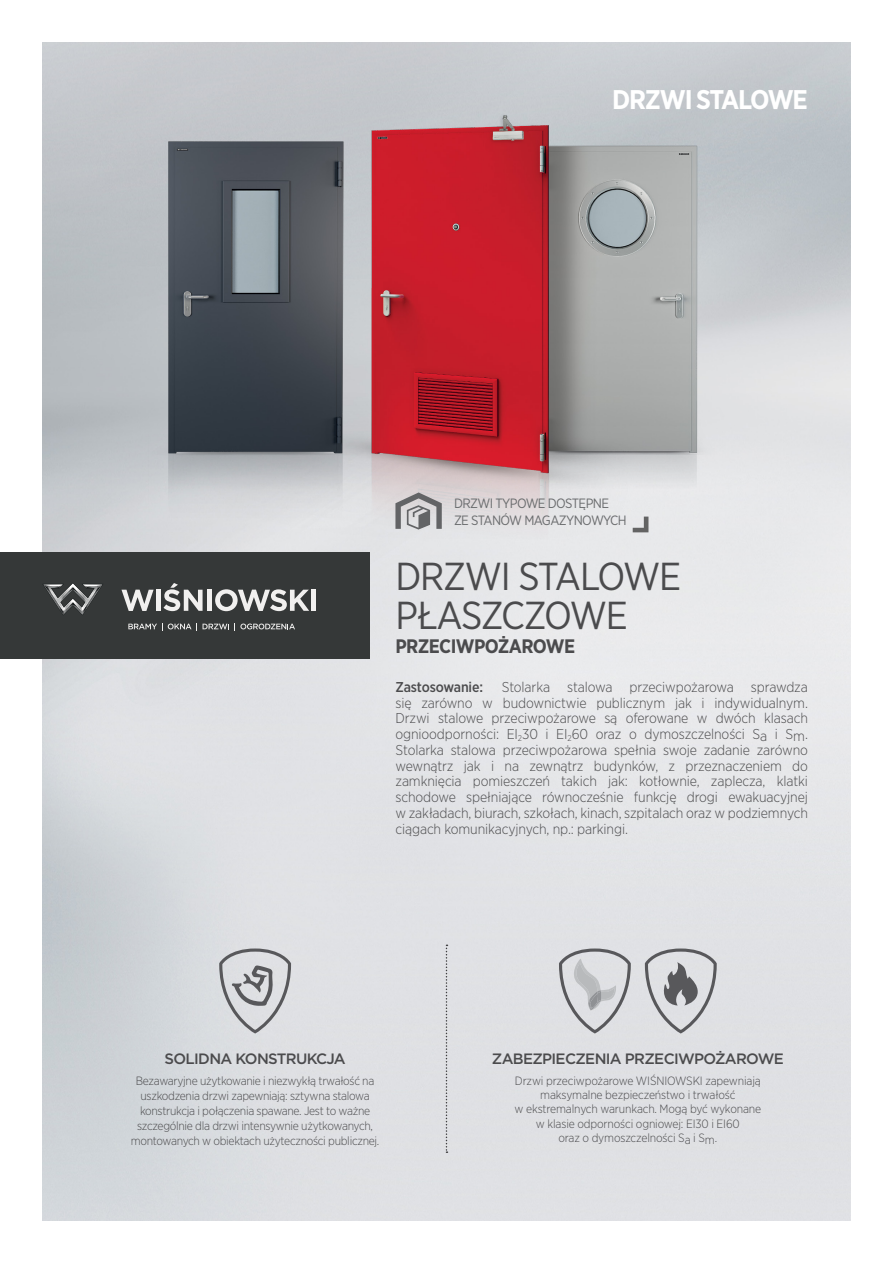
<style>
.page{position:relative;width:893px;height:1263px;background:#fff}
.page>*{position:absolute;margin:0;border:0;box-sizing:border-box;transform-origin:0 0}
.t1{font:39px/39px "Gotham Narrow";letter-spacing:-.035em;color:#4b4b4d}
.t2{font:700 27px "Gotham Narrow";letter-spacing:-.045em;color:#fff}
.t3{font:700 19.5px "Gotham Narrow";letter-spacing:-.03em;color:#4b4b4d}
.t4{font:500 15px "Gotham";letter-spacing:-.045em;color:#4b4b4d}
.t5{font:300 14.25px/15.8px "Gotham Narrow";letter-spacing:-.01em;color:#4b4b4d;text-align:justify}
.t6{font:500 14.25px "Gotham Narrow";letter-spacing:-.01em;color:#4b4b4d}
.t7{font:13.5px/16.5px "Gotham Narrow";letter-spacing:-.045em;color:#6a6c6e}
.t8{font:300 12px/15px "Gotham Narrow";letter-spacing:-.025em;color:#4b4b4d;text-align:center}
</style>
<div class="page">
<img style="left:43px;top:638px;width:807px;height:582px">
<img style="left:0;top:42px;width:851px;height:596px">
<svg style="left:219px;top:948px;width:72px;height:85px;background:#c1c2c5"></svg>
<svg style="left:559px;top:948px;width:72px;height:85px;background:#c9cacd"></svg>
<svg style="left:645px;top:948px;width:72px;height:85px;background:#bdbec1"></svg>
<div style="left:0;top:553px;width:370px;height:106px;background:#353838"></div>
<svg style="left:128px;top:623px;width:101px;height:7px"></svg>
<svg style="left:240px;top:623px;width:55px;height:7px"></svg>
<svg style="left:44px;top:583px;width:59px;height:32px"></svg>
<svg style="left:121px;top:590px;width:33px;height:21px"></svg>
<hr style="left:156px;top:590px;width:4px;height:21px;background:#f1f0ef">
<svg style="left:164px;top:583px;width:39px;height:28px"></svg>
<div style="left:207px;top:590px;width:5px;height:21px;background:#f1f0ef"></div>
<svg style="left:215px;top:589px;width:94px;height:22px"></svg>
<div style="left:311px;top:590px;width:5px;height:21px;background:#f1f0ef"></div>
<svg style="left:446px;top:944px;width:1px;height:209px"></svg>
<svg style="left:395px;top:492px;width:47px;height:38px;background:#a8a7a9"></svg>
<svg style="left:633px;top:517px;width:15px;height:15px"></svg>
<h2 class="t2" style="left:612px;top:82px;width:197px">DRZWI STALOWE</h2>
<p class="t7" style="left:454px;top:495px;width:174px">DRZWI TYPOWE DOSTĘPNE<br>ZE STANÓW MAGAZYNOWYCH</p>
<h1 class="t1" style="left:395px;top:556px;width:287px">DRZWI STALOWE<br>PŁASZCZOWE</h1>
<h3 class="t3" style="left:395px;top:633px;width:181px">PRZECIWPOŻAROWE</h3>
<p class="t5" style="left:395px;top:678px;width:414px;text-indent:106px">Stolarka stalowa przeciwpożarowa sprawdza się zarówno w budownictwie publicznym jak i indywidualnym.<br>Drzwi stalowe przeciwpożarowe są oferowane w dwóch klasach ognioodporności: EI<sub>2</sub>30 i EI<sub>2</sub>60 oraz o dymoszczelności Sa i Sm.<br>Stolarka stalowa przeciwpożarowa spełnia swoje zadanie zarówno wewnątrz jak i na zewnątrz budynków, z przeznaczeniem do zamknięcia pomieszczeń takich jak: kotłownie, zaplecza, klatki schodowe spełniające równocześnie funkcję drogi ewakuacyjnej w zakładach, biurach, szkołach, kinach, szpitalach oraz w podziemnych ciągach komunikacyjnych, np.: parkingi.</p>
<p class="t6" style="left:395px;top:678px;width:89px">Zastosowanie:</p>
<p class="t4" style="left:165px;top:1049px;width:183px">SOLIDNA KONSTRUKCJA</p>
<p class="t8" style="left:131px;top:1072px;width:250px">Bezawaryjne użytkowanie i niezwykłą trwałość na uszkodzenia drzwi zapewniają: sztywna stalowa konstrukcja i połączenia spawane. Jest to ważne szczególnie dla drzwi intensywnie użytkowanych, montowanych w obiektach użyteczności publicznej.</p>
<p class="t4" style="left:492px;top:1049px;width:294px">ZABEZPIECZENIA PRZECIWPOŻAROWE</p>
<p class="t8" style="left:515px;top:1073px;width:248px;line-height:14.4px">Drzwi przeciwpożarowe WIŚNIOWSKI zapewniają maksymalne bezpieczeństwo i trwałość<br>w ekstremalnych warunkach. Mogą być wykonane w klasie odporności ogniowej: EI30 i EI60<br>oraz o dymoszczelności Sa i Sm.</p>
</div>
